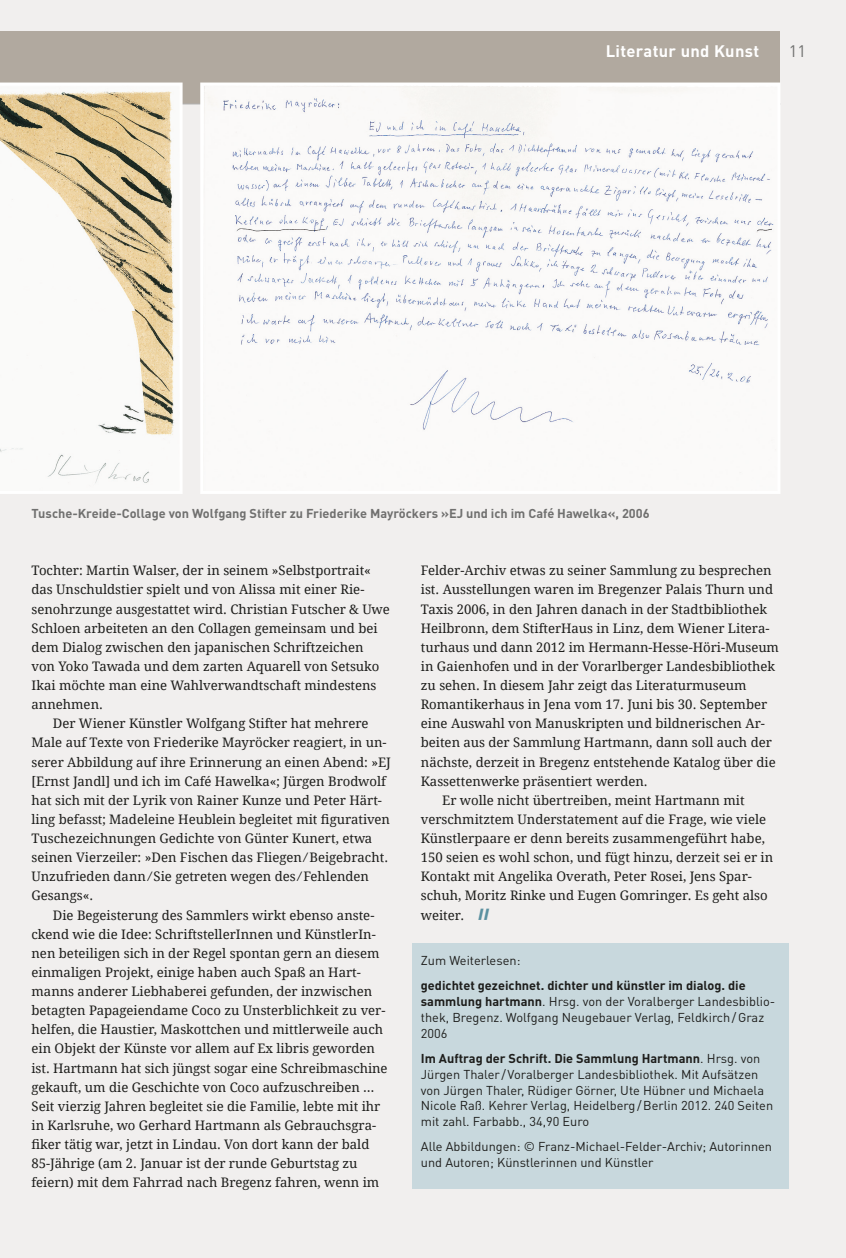
<style>
.page{position:relative;width:846px;height:1258px;background:#fff}
.page>*{position:absolute;margin:0;border:0;box-sizing:border-box;transform-origin:0 0}
.t1{font:700 16.5px "DINOT";letter-spacing:.02em;color:#fff}
.t2{font:16.5px "DINOT";color:#70706f}
.t3{font:italic 900 15px "Frutiger BQ";color:#5b91a0}
.t4{font:13.2px/19px "Droid Serif";color:#1d1d1b}
.t5{font:13.2px/19px "Droid Serif 2";color:#1d1d1b}
.t6{font:12.75px/15.9px "DINOT";color:#1d1d1b}
.t7{font:700 12.75px "DINOT";color:#70706f}
.s1{font-weight:700}
</style>
<div class="page">
<div style="left:0;top:0;width:845px;height:1258px;background:#f1efee"></div>
<div style="left:0;top:32px;width:780px;height:72px;background:#b1a99f"></div>
<hr style="left:0;top:104px;width:780px;height:1px;background:#b2b2b2">
<div style="left:412px;top:943px;width:376px;height:245px;background:#c8d8dd"></div>
<svg style="left:0;top:83px;width:182px;height:411px"></svg>
<img style="left:204px;top:87px;width:572px;height:403px">
<div style="left:200px;top:83px;width:580px;height:411px;border:3px solid #fff"></div>
<p class="t1" style="left:605px;top:40px;width:155px">Literatur und Kunst</p>
<p class="t2" style="left:788px;top:40px;width:19px">11</p>
<p class="t7" style="left:32px;top:505px;width:619px">Tusche-Kreide-Collage von Wolfgang Stifter zu Friederike Mayröckers »EJ und ich im Café Hawelka«, 2006</p>
<p class="t4" style="left:32px;top:561px;width:341px">Tochter: Martin Walser, der in seinem »Selbstportrait«</p>
<p class="t4" style="left:32px;top:580px;width:334px">das Unschuldstier spielt und von Alissa mit einer Rie-</p>
<p class="t4" style="left:32px;top:599px;width:360px">senohrzunge ausgestattet wird. Christian Futscher &amp; Uwe</p>
<p class="t4" style="left:32px;top:618px;width:347px">Schloen arbeiteten an den Collagen gemeinsam und bei</p>
<p class="t4" style="left:32px;top:638px;width:333px">dem Dialog zwischen den japanischen Schriftzeichen</p>
<p class="t4" style="left:32px;top:657px;width:349px">von Yoko Tawada und dem zarten Aquarell von Setsuko</p>
<p class="t4" style="left:32px;top:676px;width:346px">Ikai möchte man eine Wahlverwandtschaft mindestens</p>
<p class="t4" style="left:32px;top:695px;width:73px">annehmen.</p>
<p class="t4" style="left:53px;top:714px;width:317px">Der Wiener Künstler Wolfgang Stifter hat mehrere</p>
<p class="t4" style="left:32px;top:733px;width:356px">Male auf Texte von Friederike Mayröcker reagiert, in un-</p>
<p class="t4" style="left:32px;top:752px;width:361px">serer Abbildung auf ihre Erinnerung an einen Abend: »EJ</p>
<p class="t4" style="left:32px;top:771px;width:356px">[Ernst Jandl] und ich im Café Hawelka«; Jürgen Brodwolf</p>
<p class="t4" style="left:32px;top:791px;width:352px">hat sich mit der Lyrik von Rainer Kunze und Peter Härt-</p>
<p class="t5" style="left:32px;top:810px;width:360px">ling befasst; Madeleine Heublein begleitet mit figurativen</p>
<p class="t4" style="left:32px;top:829px;width:342px">Tuschezeichnungen Gedichte von Günter Kunert, etwa</p>
<p class="t5" style="left:32px;top:848px;width:358px">seinen Vierzeiler: »Den Fischen das Fliegen ⁄ Beigebracht.<br>Unzufrieden dann ⁄ Sie getreten wegen des ⁄ Fehlenden</p>
<p class="t4" style="left:32px;top:886px;width:63px">Gesangs«.</p>
<p class="t4" style="left:53px;top:905px;width:323px">Die Begeisterung des Sammlers wirkt ebenso anste-</p>
<p class="t4" style="left:32px;top:924px;width:346px">ckend wie die Idee: SchriftstellerInnen und KünstlerIn-</p>
<p class="t4" style="left:32px;top:943px;width:349px">nen beteiligen sich in der Regel spontan gern an diesem</p>
<p class="t4" style="left:32px;top:963px;width:330px">einmaligen Projekt, einige haben auch Spaß an Hart-</p>
<p class="t4" style="left:32px;top:982px;width:342px">manns anderer Liebhaberei gefunden, der inzwischen</p>
<p class="t4" style="left:32px;top:1001px;width:355px">betagten Papageiendame Coco zu Unsterblichkeit zu ver-</p>
<p class="t4" style="left:32px;top:1020px;width:353px">helfen, die Haustier, Maskottchen und mittlerweile auch</p>
<p class="t4" style="left:32px;top:1039px;width:345px">ein Objekt der Künste vor allem auf Ex libris geworden</p>
<p class="t4" style="left:32px;top:1058px;width:357px">ist. Hartmann hat sich jüngst sogar eine Schreibmaschine</p>
<p class="t4" style="left:32px;top:1077px;width:344px">gekauft, um die Geschichte von Coco aufzuschreiben …</p>
<p class="t4" style="left:32px;top:1096px;width:350px">Seit vierzig Jahren begleitet sie die Familie, lebte mit ihr</p>
<p class="t4" style="left:32px;top:1116px;width:346px">in Karlsruhe, wo Gerhard Hartmann als Gebrauchsgra-</p>
<p class="t5" style="left:32px;top:1135px;width:339px">fiker tätig war, jetzt in Lindau. Von dort kann der bald</p>
<p class="t4" style="left:32px;top:1154px;width:349px">85-Jährige (am 2. Januar ist der runde Geburtstag zu feiern) mit dem Fahrrad nach Bregenz fahren, wenn im</p>
<p class="t4" style="left:421px;top:561px;width:359px">Felder-Archiv etwas zu seiner Sammlung zu besprechen ist. Ausstellungen waren im Bregenzer Palais Thurn und Taxis 2006, in den Jahren danach in der Stadtbibliothek Heilbronn, dem StifterHaus in Linz, dem Wiener Litera&shy;turhaus und dann 2012 im Hermann-Hesse-Höri-Museum in Gaienhofen und in der Vorarlberger Landesbibliothek zu sehen. In diesem Jahr zeigt das Literaturmuseum</p>
<p class="t5" style="left:421px;top:695px;width:348px">Romantikerhaus in Jena vom 17. Juni bis 30. September</p>
<p class="t4" style="left:421px;top:714px;width:345px">eine Auswahl von Manuskripten und bildnerischen Ar-</p>
<p class="t4" style="left:421px;top:733px;width:352px">beiten aus der Sammlung Hartmann, dann soll auch der</p>
<p class="t4" style="left:421px;top:752px;width:356px">nächste, derzeit in Bregenz entstehende Katalog über die</p>
<p class="t4" style="left:421px;top:771px;width:228px">Kassettenwerke präsentiert werden.</p>
<p class="t4" style="left:442px;top:791px;width:304px">Er wolle nicht übertreiben, meint Hartmann mit</p>
<p class="t4" style="left:421px;top:810px;width:347px">verschmitztem Understatement auf die Frage, wie viele</p>
<p class="t4" style="left:421px;top:829px;width:345px">Künstlerpaare er denn bereits zusammengeführt habe,</p>
<p class="t4" style="left:421px;top:848px;width:354px">150 seien es wohl schon, und fügt hinzu, derzeit sei er in</p>
<p class="t4" style="left:421px;top:867px;width:332px">Kontakt mit Angelika Overath, Peter Rosei, Jens Spar-</p>
<p class="t4" style="left:421px;top:886px;width:348px">schuh, Moritz Rinke und Eugen Gomringer. Es geht also</p>
<p class="t4" style="left:421px;top:905px;width:45px">weiter.</p>
<p class="t3" style="left:478px;top:905px;width:11px">ll</p>
<p class="t6" style="left:421px;top:952px;width:101px">Zum Weiterlesen:</p>
<p class="t6" style="left:421px;top:977px;width:356px"><span class="s1">gedichtet gezeichnet. dichter und künstler im dialog. die sammlung hartmann</span>. Hrsg. von der Voralberger Landesbiblio&shy;thek, Bregenz. Wolfgang Neugebauer Verlag, Feldkirch/Graz 2006</p>
<p class="t6" style="left:421px;top:1050px;width:354px"><span class="s1">Im Auftrag der Schrift. Die Sammlung Hartmann</span>. Hrsg. von Jürgen Thaler /Voralberger Landesbibliothek. Mit Aufsätzen von Jürgen Thaler, Rüdiger Görner, Ute Hübner und Michaela Nicole Raß. Kehrer Verlag, Heidelberg/Berlin 2012. 240 Seiten mit zahl. Farbabb., 34,90 Euro</p>
<p class="t6" style="left:421px;top:1138px;width:352px">Alle Abbildungen: © Franz-Michael-Felder-Archiv; Autorinnen und Autoren; Künstlerinnen und Künstler</p>
</div>
